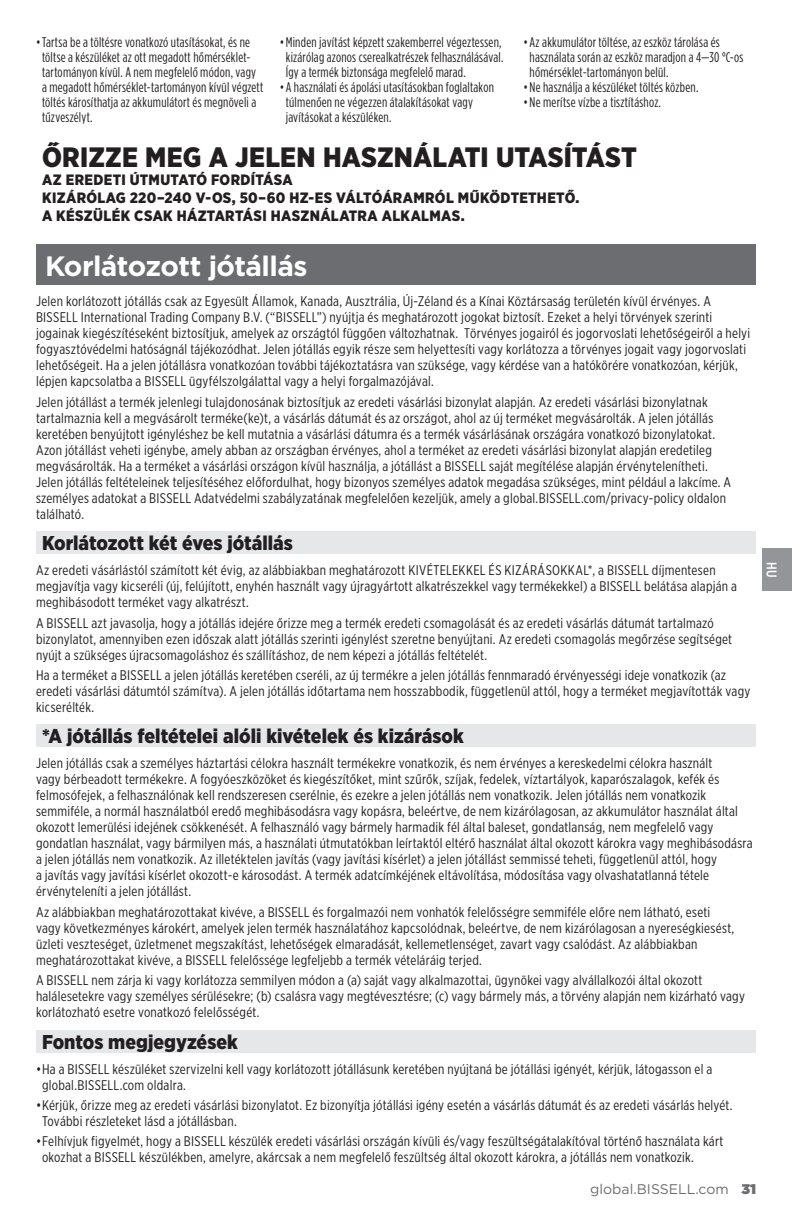
<style>
.page{position:relative;width:792px;height:1224px;background:#fff}
.page>*{position:absolute;margin:0;border:0;box-sizing:border-box;transform-origin:0 0}
._3_5mm{font:900 28px "Gotham Narrow";letter-spacing:.005em;color:#231f20}
.Headine_Boxed{font:700 28px "Gotham";letter-spacing:-.02em;color:#fff}
.t1{font:900 20px "Gotham Narrow";color:#231f20}
._1_9mm{font:900 15px/18px "Gotham Narrow";letter-spacing:.02em;color:#231f20}
.Warranty_Body{font:14px/16px "Gotham X Narrow";letter-spacing:.02em;color:#231f20}
.t2{font:14px/15px "Gotham Condensed";letter-spacing:.015em;color:#231f20}
.t3{font:14px "Gotham";color:#6c6d70}
.t4{font:500 14px "Gotham X Narrow";color:#fff}
.s1{font-weight:900}
</style>
<div class="page">
<div style="left:36px;top:245px;width:720px;height:40px;background:#6c6d70"></div>
<div style="left:36px;top:531px;width:720px;height:23px;background:#e6e7e9"></div>
<div style="left:36px;top:724px;width:720px;height:23px;background:#e6e7e9"></div>
<div style="left:36px;top:1030px;width:720px;height:23px;background:#e6e7e9"></div>
<div style="left:762px;top:549px;width:30px;height:42px;background:#939598"></div>
<p class="t2" style="left:42px;top:35px;width:223px;text-indent:-6px">•Tartsa be a töltésre vonatkozó utasításokat, és ne töltse a készüléket az ott megadott hőmérséklet&shy;tartományon kívül. A nem megfelelő módon, vagy a megadott hőmérséklet-tartományon kívül végzett töltés károsíthatja az akkumulátort és megnöveli a tűzveszélyt.</p>
<p class="t2" style="left:286px;top:35px;width:219px;text-indent:-6px">•Minden javítást képzett szakemberrel végeztessen, kizárólag azonos cserealkatrészek felhasználásával.<br>Így a termék biztonsága megfelelő marad.</p>
<p class="t2" style="left:286px;top:80px;width:210px;text-indent:-6px">•A használati és ápolási utasításokban foglaltakon túlmenően ne végezzen átalakításokat vagy javításokat a készüléken.</p>
<p class="t2" style="left:530px;top:35px;width:215px;text-indent:-6px">•Az akkumulátor töltése, az eszköz tárolása és használata során az eszköz maradjon a 4—30 °C-os hőmérséklet-tartományon belül.</p>
<p class="t2" style="left:524px;top:80px;width:176px">•Ne használja a készüléket töltés közben.</p>
<p class="t2" style="left:524px;top:95px;width:139px">•Ne merítse vízbe a tisztításhoz.</p>
<p class="_3_5mm" style="left:42px;top:139px;width:596px">ŐRIZZE MEG A JELEN HASZNÁLATI UTASÍTÁST</p>
<p class="_1_9mm" style="left:42px;top:171px;width:539px">AZ EREDETI ÚTMUTATÓ FORDÍTÁSA<br>KIZÁRÓLAG 220–240 V-OS, 50–60 HZ-ES VÁLTÓÁRAMRÓL MŰKÖDTETHETŐ.</p>
<p class="_1_9mm" style="left:42px;top:207px;width:424px">A KÉSZÜLÉK CSAK HÁZTARTÁSI HASZNÁLATRA ALKALMAS.</p>
<p class="Headine_Boxed" style="left:45px;top:248px;width:264px">Korlátozott jótállás</p>
<p class="Warranty_Body" style="left:36px;top:293px;width:716px">Jelen korlátozott jótállás csak az Egyesült Államok, Kanada, Ausztrália, Új-Zéland és a Kínai Köztársaság területén kívül érvényes. A BISSELL International Trading Company B.V. (“BISSELL”) nyújtja és meghatározott jogokat biztosít. Ezeket a helyi törvények szerinti jogainak kiegészítéseként biztosítjuk, amelyek az országtól függően változhatnak. Törvényes jogairól és jogorvoslati lehetőségeiről a helyi fogyasztóvédelmi hatóságnál tájékozódhat. Jelen jótállás egyik része sem helyettesíti vagy korlátozza a törvényes jogait vagy jogorvoslati lehetőségeit. Ha a jelen jótállásra vonatkozóan további tájékoztatásra van szüksége, vagy kérdése van a hatókörére vonatkozóan, kérjük, lépjen kapcsolatba a BISSELL ügyfélszolgálattal vagy a helyi forgalmazójával.</p>
<p class="Warranty_Body" style="left:36px;top:394px;width:697px">Jelen jótállást a termék jelenlegi tulajdonosának biztosítjuk az eredeti vásárlási bizonylat alapján. Az eredeti vásárlási bizonylatnak tartalmaznia kell a megvásárolt terméke(ke)t, a vásárlás dátumát és az országot, ahol az új terméket megvásárolták. A jelen jótállás keretében benyújtott igényléshez be kell mutatnia a vásárlási dátumra és a termék vásárlásának országára vonatkozó bizonylatokat.<br>Azon jótállást veheti igénybe, amely abban az országban érvényes, ahol a terméket az eredeti vásárlási bizonylat alapján eredetileg megvásárolták. Ha a terméket a vásárlási országon kívül használja, a jótállást a BISSELL saját megítélése alapján érvénytelenítheti.<br>Jelen jótállás feltételeinek teljesítéséhez előfordulhat, hogy bizonyos személyes adatok megadása szükséges, mint például a lakcíme. A személyes adatokat a BISSELL Adatvédelmi szabályzatának megfelelően kezeljük, amely a global.BISSELL.com/privacy-policy oldalon található.</p>
<h1 class="t1" style="left:42px;top:530px;width:252px">Korlátozott két éves jótállás</h1>
<p class="Warranty_Body" style="left:36px;top:562px;width:702px">Az eredeti vásárlástól számított két évig, az alábbiakban meghatározott KIVÉTELEKKEL ÉS KIZÁRÁSOKKAL*, a BISSELL díjmentesen megjavítja vagy kicseréli (új, felújított, enyhén használt vagy újragyártott alkatrészekkel vagy termékekkel) a BISSELL belátása alapján a meghibásodott terméket vagy alkatrészt.</p>
<p class="Warranty_Body" style="left:36px;top:614px;width:698px">A BISSELL azt javasolja, hogy a jótállás idejére őrizze meg a termék eredeti csomagolását és az eredeti vásárlás dátumát tartalmazó bizonylatot, amennyiben ezen időszak alatt jótállás szerinti igénylést szeretne benyújtani. Az eredeti csomagolás megőrzése segítséget nyújt a szükséges újracsomagoláshoz és szállításhoz, de nem képezi a jótállás feltételét.</p>
<p class="Warranty_Body" style="left:36px;top:667px;width:716px">Ha a terméket a BISSELL a jelen jótállás keretében cseréli, az új termékre a jelen jótállás fennmaradó érvényességi ideje vonatkozik (az eredeti vásárlási dátumtól számítva). A jelen jótállás időtartama nem hosszabbodik, függetlenül attól, hogy a terméket megjavították vagy kicserélték.</p>
<h1 class="t1" style="left:42px;top:723px;width:423px">*A jótállás feltételei alóli kivételek és kizárások</h1>
<p class="Warranty_Body" style="left:36px;top:755px;width:718px">Jelen jótállás csak a személyes háztartási célokra használt termékekre vonatkozik, és nem érvényes a kereskedelmi célokra használt<br>vagy bérbeadott termékekre. A fogyóeszközöket és kiegészítőket, mint szűrők, szíjak, fedelek, víztartályok, kaparószalagok, kefék és felmosófejek, a felhasználónak kell rendszeresen cserélnie, és ezekre a jelen jótállás nem vonatkozik. Jelen jótállás nem vonatkozik semmiféle, a normál használatból eredő meghibásodásra vagy kopásra, beleértve, de nem kizárólagosan, az akkumulátor használat által okozott lemerülési idejének csökkenését. A felhasználó vagy bármely harmadik fél által baleset, gondatlanság, nem megfelelő vagy gondatlan használat, vagy bármilyen más, a használati útmutatókban leírtaktól eltérő használat által okozott károkra vagy meghibásodásra a jelen jótállás nem vonatkozik. Az illetéktelen javítás (vagy javítási kísérlet) a jelen jótállást semmissé teheti, függetlenül attól, hogy<br>a javítás vagy javítási kísérlet okozott-e károsodást. A termék adatcímkéjének eltávolítása, módosítása vagy olvashatatlanná tétele érvényteleníti a jelen jótállást.</p>
<p class="Warranty_Body" style="left:36px;top:904px;width:700px">Az alábbiakban meghatározottakat kivéve, a BISSELL és forgalmazói nem vonhatók felelősségre semmiféle előre nem látható, eseti vagy következményes károkért, amelyek jelen termék használatához kapcsolódnak, beleértve, de nem kizárólagosan a nyereségkiesést, üzleti veszteséget, üzletmenet megszakítást, lehetőségek elmaradását, kellemetlenséget, zavart vagy csalódást. Az alábbiakban meghatározottakat kivéve, a BISSELL felelőssége legfeljebb a termék vételáráig terjed.</p>
<p class="Warranty_Body" style="left:36px;top:972px;width:710px">A BISSELL nem zárja ki vagy korlátozza semmilyen módon a (a) saját vagy alkalmazottai, ügynökei vagy alvállalkozói által okozott halálesetekre vagy személyes sérülésekre; (b) csalásra vagy megtévesztésre; (c) vagy bármely más, a törvény alapján nem kizárható vagy korlátozható esetre vonatkozó felelősségét.</p>
<h1 class="t1" style="left:42px;top:1028px;width:197px">Fontos megjegyzések</h1>
<p class="Warranty_Body" style="left:42px;top:1060px;width:672px;text-indent:-6px">•Ha a BISSELL készüléket szervizelni kell vagy korlátozott jótállásunk keretében nyújtaná be jótállási igényét, kérjük, látogasson el a global.BISSELL.com oldalra.</p>
<p class="Warranty_Body" style="left:42px;top:1097px;width:692px;text-indent:-6px">•Kérjük, őrizze meg az eredeti vásárlási bizonylatot. Ez bizonyítja jótállási igény esetén a vásárlás dátumát és az eredeti vásárlás helyét.<br>További részleteket lásd a jótállásban.</p>
<p class="Warranty_Body" style="left:42px;top:1133px;width:683px;text-indent:-6px">•Felhívjuk figyelmét, hogy a BISSELL készülék eredeti vásárlási országán kívüli és/vagy feszültségátalakítóval történő használata kárt okozhat a BISSELL készülékben, amelyre, akárcsak a nem megfelelő feszültség által okozott károkra, a jótállás nem vonatkozik.</p>
<p class="t3" style="left:590px;top:1180px;width:167px">global.BISSELL.com <span class="s1">31</span></p>
<p class="t4" style="left:780px;top:562px;width:17px;rotate:90deg">HU</p>
</div>
